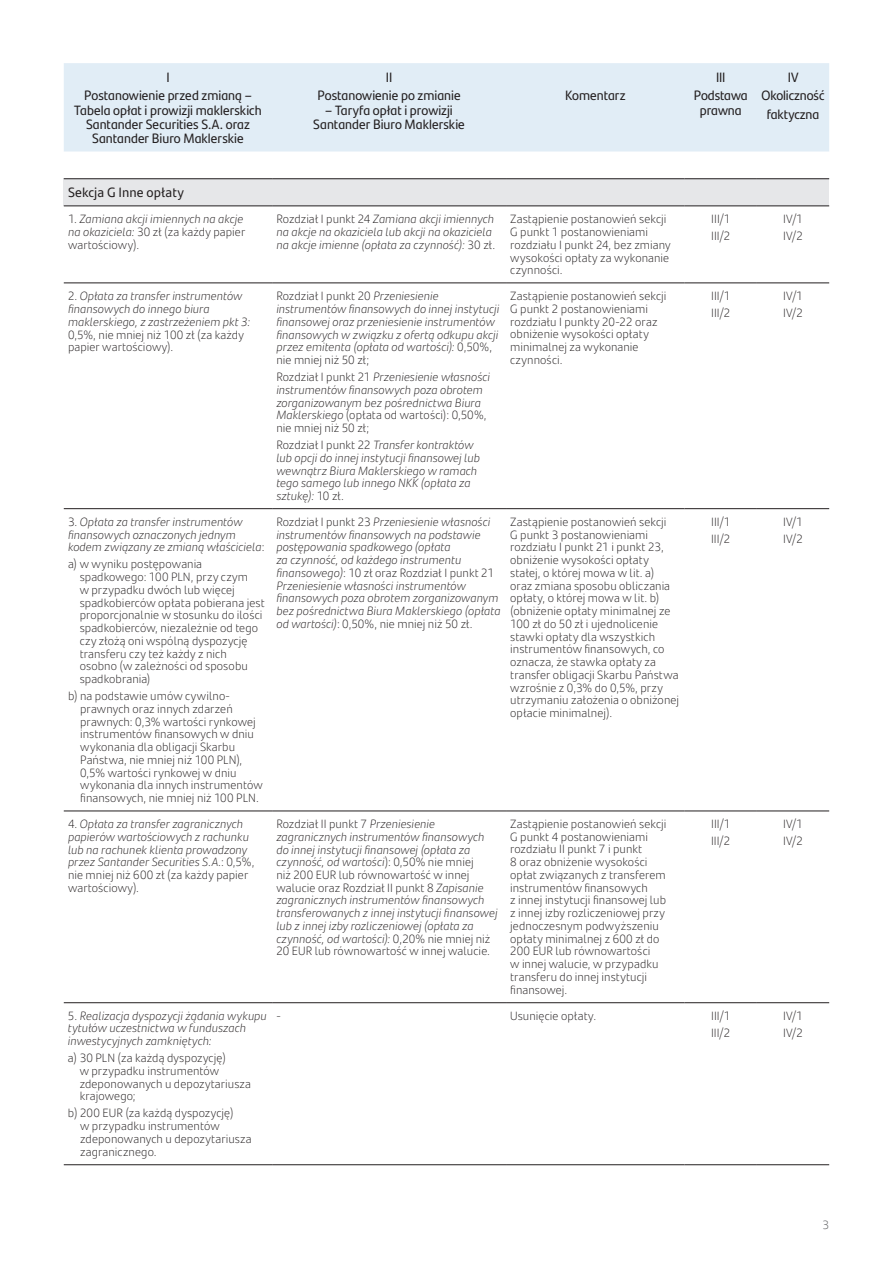
<style>
.page{position:relative;width:893px;height:1263px;background:#fff}
.page>*{position:absolute;margin:0;border:0;box-sizing:border-box;transform-origin:0 0}
.t1{font:13.5px/18.5px "Santander Headline";color:#231f20;text-align:center}
.t2{font:13.5px "Santander Text";letter-spacing:.005em;color:#231f20}
.t3{font:italic 300 12px/12.8px "Santander Text";letter-spacing:.005em;color:#231f20}
.t4{font:300 12px/12.8px "Santander Text";letter-spacing:.005em;color:#231f20}
.t5{font:300 12px "Santander Text";color:#57585a}
.s1{font-style:normal}
</style>
<div class="page">
<div style="left:64px;top:63px;width:765px;height:89px;background:#e1edf6"></div>
<div style="left:64px;top:179px;width:765px;height:27px;background:#e6e7e9"></div>
<hr style="left:64px;top:178px;width:208px;height:1px;background:#231f20">
<hr style="left:272px;top:178px;width:234px;height:1px;background:#231f20">
<hr style="left:506px;top:178px;width:179px;height:1px;background:#231f20">
<hr style="left:685px;top:178px;width:72px;height:1px;background:#231f20">
<hr style="left:757px;top:178px;width:72px;height:1px;background:#231f20">
<hr style="left:64px;top:206px;width:208px;height:1px;background:#231f20">
<hr style="left:272px;top:206px;width:234px;height:1px;background:#231f20">
<hr style="left:506px;top:206px;width:179px;height:1px;background:#231f20">
<hr style="left:685px;top:206px;width:72px;height:1px;background:#231f20">
<hr style="left:757px;top:206px;width:72px;height:1px;background:#231f20">
<hr style="left:64px;top:283px;width:208px;height:1px;background:#231f20">
<hr style="left:272px;top:283px;width:234px;height:1px;background:#231f20">
<hr style="left:506px;top:283px;width:179px;height:1px;background:#231f20">
<hr style="left:685px;top:283px;width:72px;height:1px;background:#231f20">
<hr style="left:757px;top:283px;width:72px;height:1px;background:#231f20">
<hr style="left:64px;top:508px;width:208px;height:1px;background:#231f20">
<hr style="left:272px;top:508px;width:234px;height:1px;background:#231f20">
<hr style="left:506px;top:508px;width:179px;height:1px;background:#231f20">
<hr style="left:685px;top:508px;width:72px;height:1px;background:#231f20">
<hr style="left:757px;top:508px;width:72px;height:1px;background:#231f20">
<hr style="left:64px;top:811px;width:208px;height:1px;background:#231f20">
<hr style="left:272px;top:811px;width:234px;height:1px;background:#231f20">
<hr style="left:506px;top:811px;width:179px;height:1px;background:#231f20">
<hr style="left:685px;top:811px;width:72px;height:1px;background:#231f20">
<hr style="left:757px;top:811px;width:72px;height:1px;background:#231f20">
<hr style="left:64px;top:1002px;width:208px;height:1px;background:#231f20">
<hr style="left:272px;top:1002px;width:234px;height:1px;background:#231f20">
<hr style="left:506px;top:1002px;width:179px;height:1px;background:#231f20">
<hr style="left:685px;top:1002px;width:72px;height:1px;background:#231f20">
<hr style="left:757px;top:1002px;width:72px;height:1px;background:#231f20">
<hr style="left:64px;top:1164px;width:208px;height:1px;background:#231f20">
<hr style="left:272px;top:1164px;width:234px;height:1px;background:#231f20">
<hr style="left:506px;top:1164px;width:179px;height:1px;background:#231f20">
<hr style="left:685px;top:1164px;width:72px;height:1px;background:#231f20">
<hr style="left:757px;top:1164px;width:72px;height:1px;background:#231f20">
<p class="t1" style="left:84px;top:67px;width:169px">I<br>Postanowienie przed zmianą –</p>
<p class="t1" style="left:74px;top:102px;width:189px;line-height:14.2px">Tabela opłat i prowizji maklerskich<br>Santander Securities S.A. oraz<br>Santander Biuro Maklerskie</p>
<p class="t1" style="left:317px;top:67px;width:145px">II<br>Postanowienie po zmianie</p>
<p class="t1" style="left:313px;top:102px;width:153px;line-height:14.2px">– Taryfa opłat i prowizji<br>Santander Biuro Maklerskie</p>
<p class="t1" style="left:565px;top:86px;width:62px">Komentarz</p>
<p class="t1" style="left:694px;top:67px;width:55px">III<br>Podstawa</p>
<p class="t1" style="left:700px;top:100px;width:43px">prawna</p>
<p class="t1" style="left:761px;top:67px;width:65px">IV<br>Okoliczność faktyczna</p>
<p class="t2" style="left:68px;top:183px;width:117px">Sekcja G Inne opłaty</p>
<p class="t3" style="left:68px;top:212px;width:179px"><span class="s1">1.</span> Zamiana akcji imiennych na akcje na okaziciela: <span class="s1">30 zł (za każdy papier wartościowy).</span></p>
<p class="t3" style="left:276px;top:212px;width:220px"><span class="s1">Rozdział I punkt 24</span> Zamiana akcji imiennych na akcje na okaziciela lub akcji na okaziciela na akcje imienne (opłata za czynność): <span class="s1">30 zł.</span></p>
<p class="t4" style="left:510px;top:212px;width:162px">Zastąpienie postanowień sekcji<br>G punkt 1 postanowieniami rozdziału I punkt 24, bez zmiany wysokości opłaty za wykonanie czynności.</p>
<p class="t4" style="left:711px;top:210px;width:21px;line-height:17px">III/1<br>III/2</p>
<p class="t4" style="left:783px;top:210px;width:21px;line-height:17px">IV/1<br>IV/2</p>
<p class="t3" style="left:68px;top:289px;width:184px"><span class="s1">2.</span> Opłata za transfer instrumentów finansowych do innego biura maklerskiego, z zastrzeżeniem pkt 3:</p>
<p class="t4" style="left:68px;top:327px;width:177px">0,5%, nie mniej niż 100 zł (za każdy papier wartościowy).</p>
<p class="t4" style="left:510px;top:289px;width:158px">Zastąpienie postanowień sekcji<br>G punkt 2 postanowieniami rozdziału I punkty 20-22 oraz obniżenie wysokości opłaty minimalnej za wykonanie czynności.</p>
<p class="t4" style="left:711px;top:287px;width:21px;line-height:17px">III/1<br>III/2</p>
<p class="t4" style="left:783px;top:287px;width:21px;line-height:17px">IV/1<br>IV/2</p>
<p class="t3" style="left:276px;top:289px;width:224px"><span class="s1">Rozdział I punkt 20</span> Przeniesienie instrumentów finansowych do innej instytucji finansowej oraz przeniesienie instrumentów finansowych w związku z ofertą odkupu akcji przez emitenta (opłata od wartości): <span class="s1">0,50%, nie mniej niż 50 zł;</span></p>
<p class="t3" style="left:276px;top:370px;width:215px"><span class="s1">Rozdział I punkt 21</span> Przeniesienie własności instrumentów finansowych poza obrotem zorganizowanym bez pośrednictwa Biura Maklerskiego <span class="s1">(opłata od wartości): 0,50%, nie mniej niż 50 zł;</span></p>
<p class="t3" style="left:276px;top:438px;width:205px"><span class="s1">Rozdział I punkt 22</span> Transfer kontraktów lub opcji do innej instytucji finansowej lub wewnątrz Biura Maklerskiego w ramach tego samego lub innego NKK (opłata za sztukę): <span class="s1">10 zł.</span></p>
<p class="t3" style="left:68px;top:515px;width:198px"><span class="s1">3.</span> Opłata za transfer instrumentów finansowych oznaczonych jednym kodem związany ze zmianą właściciela<span class="s1">:</span></p>
<p class="t4" style="left:80px;top:557px;width:186px;text-indent:-12px">a) w wyniku postępowania spadkowego: 100 PLN, przy czym<br>w przypadku dwóch lub więcej spadkobierców opłata pobierana jest proporcjonalnie w stosunku do ilości spadkobierców, niezależnie od tego czy złożą oni wspólną dyspozycję transferu czy też każdy z nich osobno (w zależności od sposobu spadkobrania)</p>
<p class="t4" style="left:80px;top:689px;width:184px;text-indent:-12px">b) na podstawie umów cywilno&shy;prawnych oraz innych zdarzeń prawnych: 0,3% wartości rynkowej instrumentów finansowych w dniu wykonania dla obligacji Skarbu<br>Państwa, nie mniej niż 100 PLN),<br>0,5% wartości rynkowej w dniu wykonania dla innych instrumentów finansowych, nie mniej niż 100 PLN.</p>
<p class="t3" style="left:276px;top:515px;width:226px"><span class="s1">Rozdział I punkt 23</span> Przeniesienie własności instrumentów finansowych na podstawie postępowania spadkowego (opłata<br>za czynność, od każdego instrumentu finansowego)<span class="s1">: 10 zł oraz Rozdział I punkt 21<br></span>Przeniesienie własności instrumentów finansowych poza obrotem zorganizowanym bez pośrednictwa Biura Maklerskiego (opłata od wartości)<span class="s1">: 0,50%, nie mniej niż 50 zł.</span></p>
<p class="t4" style="left:510px;top:515px;width:170px">Zastąpienie postanowień sekcji<br>G punkt 3 postanowieniami rozdziału I punkt 21 i punkt 23, obniżenie wysokości opłaty stałej, o której mowa w lit. a) oraz zmiana sposobu obliczania opłaty, o której mowa w lit. b) (obniżenie opłaty minimalnej ze<br>100 zł do 50 zł i ujednolicenie stawki opłaty dla wszystkich instrumentów finansowych, co oznacza, że stawka opłaty za transfer obligacji Skarbu Państwa wzrośnie z 0,3% do 0,5%, przy utrzymaniu założenia o obniżonej opłacie minimalnej).</p>
<p class="t4" style="left:711px;top:512px;width:21px;line-height:17px">III/1<br>III/2</p>
<p class="t4" style="left:783px;top:512px;width:21px;line-height:17px">IV/1<br>IV/2</p>
<p class="t3" style="left:68px;top:817px;width:188px"><span class="s1">4.</span> Opłata za transfer zagranicznych papierów wartościowych z rachunku lub na rachunek klienta prowadzony przez Santander Securities S.A.<span class="s1">: 0,5%, nie mniej niż 600 zł (za każdy papier wartościowy).</span></p>
<p class="t3" style="left:276px;top:817px;width:223px"><span class="s1">Rozdział II punkt 7</span> Przeniesienie zagranicznych instrumentów finansowych do innej instytucji finansowej (opłata za czynność, od wartości<span class="s1">): 0,50% nie mniej<br>niż 200 EUR lub równowartość w innej walucie oraz Rozdział II punkt 8</span> Zapisanie zagranicznych instrumentów finansowych transferowanych z innej instytucji finansowej lub z innej izby rozliczeniowej (opłata za czynność, od wartości): <span class="s1">0,20% nie mniej niż 20 EUR lub równowartość w innej walucie.</span></p>
<p class="t4" style="left:510px;top:817px;width:158px">Zastąpienie postanowień sekcji<br>G punkt 4 postanowieniami rozdziału II punkt 7 i punkt<br>8 oraz obniżenie wysokości opłat związanych z transferem instrumentów finansowych<br>z innej instytucji finansowej lub z innej izby rozliczeniowej przy jednoczesnym podwyższeniu opłaty minimalnej z 600 zł do<br>200 EUR lub równowartości<br>w innej walucie, w przypadku transferu do innej instytucji finansowej.</p>
<p class="t4" style="left:711px;top:815px;width:21px;line-height:17px">III/1<br>III/2</p>
<p class="t4" style="left:783px;top:815px;width:21px;line-height:17px">IV/1<br>IV/2</p>
<p class="t3" style="left:68px;top:1008px;width:200px"><span class="s1">5.</span> Realizacja dyspozycji żądania wykupu tytułów uczestnictwa w funduszach inwestycyjnych zamkniętych:</p>
<p class="t4" style="left:80px;top:1051px;width:173px;text-indent:-12px">a) 30 PLN (za każdą dyspozycję)<br>w przypadku instrumentów zdeponowanych u depozytariusza krajowego;</p>
<p class="t4" style="left:80px;top:1106px;width:173px;text-indent:-12px">b) 200 EUR (za każdą dyspozycję)<br>w przypadku instrumentów zdeponowanych u depozytariusza zagranicznego.</p>
<p class="t4" style="left:276px;top:1008px;width:6px">-</p>
<p class="t4" style="left:510px;top:1008px;width:87px">Usunięcie opłaty.</p>
<p class="t4" style="left:711px;top:1006px;width:21px;line-height:17px">III/1<br>III/2</p>
<p class="t4" style="left:783px;top:1006px;width:21px;line-height:17px">IV/1<br>IV/2</p>
<p class="t5" style="left:823px;top:1216px;width:8px">3</p>
</div>
